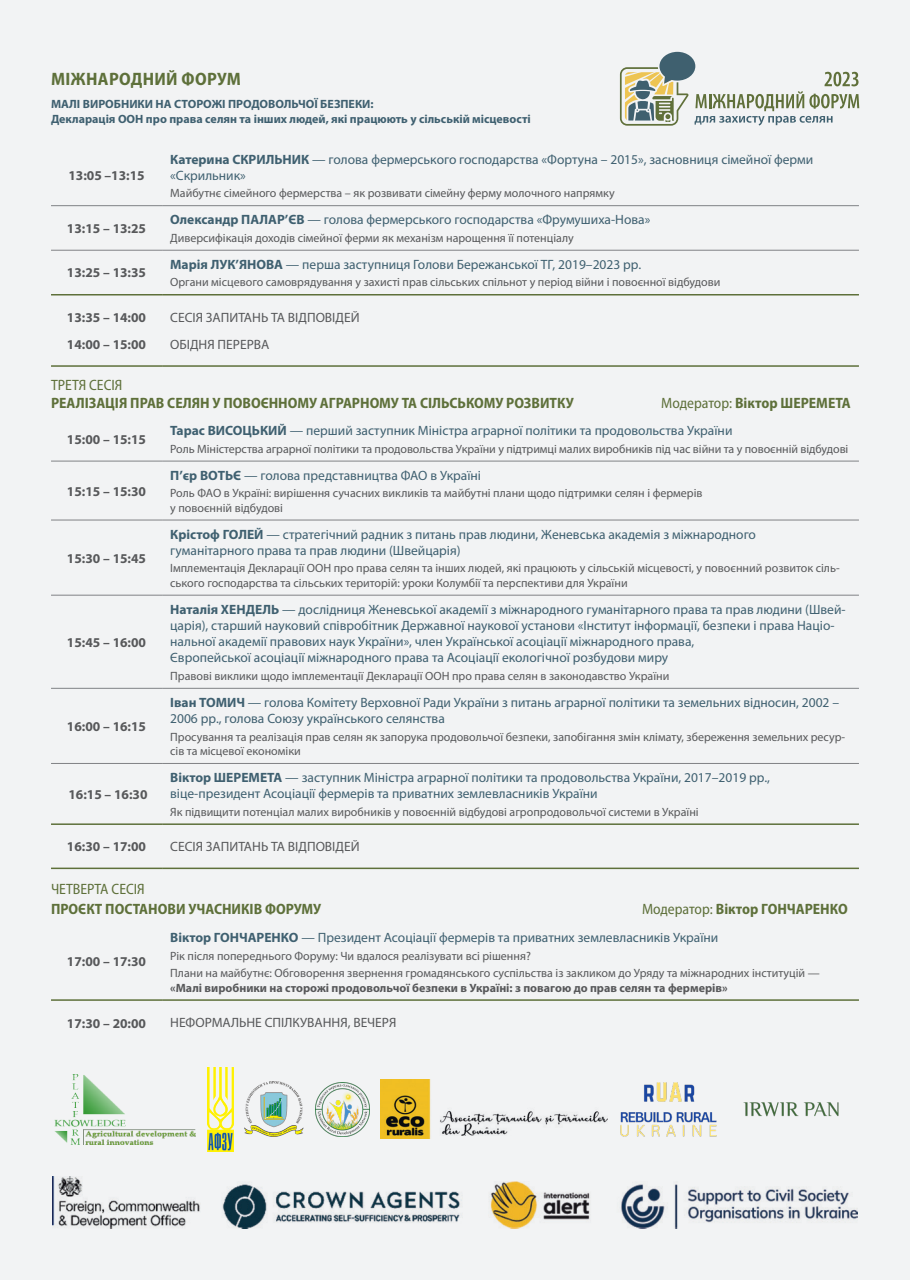
<style>
.page{position:relative;width:910px;height:1280px;background:#f2f3f4}
.page>*{position:absolute;margin:0;border:0;box-sizing:border-box;transform-origin:0 0}
.t1{font:700 semi-condensed 18px "Myriad Pro";letter-spacing:.02em;color:#5e703a}
.сесія{font:700 semi-condensed 15px "Myriad Pro";color:#5e703a}
.сесія-2{font:semi-condensed 15px "Myriad Pro";color:#5e703a}
._1{font:13.5px/16.2px "Myriad Pro";color:#3f6070}
.t2{font:700 13.5px "Myriad Pro";color:#57585a}
.t3{font:13.5px "Myriad Pro";color:#57585a}
.Опис{font:12px/14.4px "Myriad Pro";color:#57585a}
.t4{font:700 12px/14.4px "Myriad Pro";color:#3f6070}
.s1{font-weight:700}
.s2{font-weight:400}
</style>
<div class="page">
<svg style="left:620px;top:52px;width:239px;height:74px"></svg>
<hr style="left:51px;top:205px;width:111px;height:1px;background:#808285">
<hr style="left:162px;top:205px;width:697px;height:1px;background:#808285">
<hr style="left:51px;top:250px;width:111px;height:1px;background:#808285">
<hr style="left:162px;top:250px;width:697px;height:1px;background:#808285">
<hr style="left:51px;top:294px;width:111px;height:1px;background:#5e703a">
<hr style="left:162px;top:294px;width:697px;height:1px;background:#5e703a">
<hr style="left:51px;top:365px;width:111px;height:2px;background:#5e703a">
<hr style="left:162px;top:365px;width:697px;height:2px;background:#5e703a">
<hr style="left:51px;top:461px;width:111px;height:1px;background:#808285">
<hr style="left:162px;top:461px;width:697px;height:1px;background:#808285">
<hr style="left:51px;top:520px;width:111px;height:1px;background:#808285">
<hr style="left:162px;top:520px;width:697px;height:1px;background:#808285">
<hr style="left:51px;top:595px;width:111px;height:1px;background:#808285">
<hr style="left:162px;top:595px;width:697px;height:1px;background:#808285">
<hr style="left:51px;top:688px;width:111px;height:1px;background:#808285">
<hr style="left:162px;top:688px;width:697px;height:1px;background:#808285">
<hr style="left:51px;top:763px;width:111px;height:1px;background:#808285">
<hr style="left:162px;top:763px;width:697px;height:1px;background:#808285">
<hr style="left:51px;top:867px;width:111px;height:2px;background:#5e703a">
<hr style="left:162px;top:867px;width:697px;height:2px;background:#5e703a">
<hr style="left:51px;top:823px;width:111px;height:2px;background:#5e703a">
<hr style="left:162px;top:823px;width:697px;height:2px;background:#5e703a">
<hr style="left:51px;top:999px;width:111px;height:2px;background:#5e703a">
<hr style="left:162px;top:999px;width:697px;height:2px;background:#5e703a">
<img style="left:315px;top:1082px;width:54px;height:54px">
<img style="left:245px;top:1082px;width:59px;height:55px">
<img style="left:55px;top:1074px;width:141px;height:70px">
<img style="left:208px;top:1067px;width:25px;height:84px">
<img style="left:381px;top:1080px;width:226px;height:59px">
<img style="left:620px;top:1082px;width:97px;height:55px">
<img style="left:743px;top:1102px;width:96px;height:15px">
<img style="left:52px;top:1176px;width:806px;height:52px">
<h1 class="t1" style="left:51px;top:69px;width:191px">МІЖНАРОДНИЙ ФОРУМ</h1>
<p class="t4" style="left:51px;top:97px;width:481px">МАЛІ ВИРОБНИКИ НА СТОРОЖІ ПРОДОВОЛЬЧОЇ БЕЗПЕКИ:<br>Декларація ООН про права селян та інших людей, які працюють у сільській місцевості</p>
<p class="t2" style="left:68px;top:167px;width:78px">13:05 –13:15</p>
<p class="t2" style="left:67px;top:220px;width:81px">13:15 – 13:25</p>
<p class="t2" style="left:67px;top:264px;width:81px">13:25 – 13:35</p>
<p class="_1" style="left:170px;top:151px;width:645px"><span class="s1">Катерина СКРИЛЬНИК</span> — голова фермерського господарства «Фортуна – 2015», засновниця сімейної ферми «Скрильник»</p>
<p class="Опис" style="left:170px;top:186px;width:446px">Майбутнє сімейного фермерства – як розвивати сімейну ферму молочного напрямку</p>
<p class="_1" style="left:170px;top:211px;width:482px"><span class="s1">Олександр ПАЛАР’ЄВ</span> — голова фермерського господарства «Фрумушиха-Нова»</p>
<p class="Опис" style="left:170px;top:230px;width:405px">Диверсифікація доходів сімейної ферми як механізм нарощення її потенціалу</p>
<p class="_1" style="left:170px;top:256px;width:473px"><span class="s1">Марія ЛУК’ЯНОВА</span> — перша заступниця Голови Бережанської ТГ, 2019–2023 рр.</p>
<p class="Опис" style="left:170px;top:275px;width:552px">Органи місцевого самоврядування у захисті прав сільських спільнот у період війни і повоєнної відбудови</p>
<p class="t2" style="left:67px;top:309px;width:81px">13:35 – 14:00</p>
<p class="t3" style="left:170px;top:309px;width:191px">СЕСІЯ ЗАПИТАНЬ ТА ВІДПОВІДЕЙ</p>
<p class="t2" style="left:67px;top:336px;width:81px">14:00 – 15:00</p>
<p class="t3" style="left:170px;top:336px;width:101px">ОБІДНЯ ПЕРЕРВА</p>
<p class="сесія-2" style="left:51px;top:377px;width:73px">ТРЕТЯ СЕСІЯ</p>
<p class="сесія" style="left:51px;top:395px;width:524px">РЕАЛІЗАЦІЯ ПРАВ СЕЛЯН У ПОВОЄННОМУ АГРАРНОМУ ТА СІЛЬСЬКОМУ РОЗВИТКУ</p>
<p class="сесія" style="left:661px;top:395px;width:191px"><span class="s2">Модератор:</span> Віктор ШЕРЕМЕТА</p>
<p class="t2" style="left:67px;top:430px;width:81px">15:00 – 15:15</p>
<p class="_1" style="left:170px;top:422px;width:564px"><span class="s1">Тарас ВИСОЦЬКИЙ</span> — перший заступник Міністра аграрної політики та продовольства України</p>
<p class="Опис" style="left:170px;top:441px;width:680px">Роль Міністерства аграрної політики та продовольства України у підтримці малих виробників під час війни та у повоєнній відбудові</p>
<p class="t2" style="left:67px;top:482px;width:81px">15:15 – 15:30</p>
<p class="t2" style="left:67px;top:549px;width:81px">15:30 – 15:45</p>
<p class="t2" style="left:67px;top:633px;width:81px">15:45 – 16:00</p>
<p class="t2" style="left:67px;top:718px;width:81px">16:00 – 16:15</p>
<p class="t2" style="left:68px;top:785px;width:81px">16:15 – 16:30</p>
<p class="_1" style="left:170px;top:467px;width:312px"><span class="s1">П’єр ВОТЬЄ</span> — голова представництва ФАО в Україні</p>
<p class="Опис" style="left:170px;top:486px;width:534px">Роль ФАО в Україні: вирішення сучасних викликів та майбутні плани щодо підтримки селян і фермерів у повоєнній відбудові</p>
<p class="_1" style="left:170px;top:526px;width:587px"><span class="s1">Крістоф ГОЛЕЙ</span> — стратегічний радник з питань прав людини, Женевська академія з міжнародного гуманітарного права та прав людини (Швейцарія)</p>
<p class="Опис" style="left:170px;top:561px;width:671px">Імплементація Декларації ООН про права селян та інших людей, які працюють у сільській місцевості, у повоєнний розвиток сіль&shy;ського господарства та сільських територій: уроки Колумбії та перспективи для України</p>
<p class="_1" style="left:170px;top:601px;width:677px"><span class="s1">Наталія ХЕНДЕЛЬ</span> — дослідниця Женевської академії з міжнародного гуманітарного права та прав людини (Швей&shy;царія), старший науковий співробітник Державної наукової установи «Інститут інформації, безпеки і права Націо&shy;нальної академії правових наук України», член Української асоціації міжнародного права,<br>Європейської асоціації міжнародного права та Асоціації екологічної розбудови миру</p>
<p class="Опис" style="left:170px;top:668px;width:501px">Правові виклики щодо імплементації Декларації ООН про права селян в законодавство України</p>
<p class="_1" style="left:170px;top:694px;width:670px"><span class="s1">Іван ТОМИЧ</span> — голова Комітету Верховної Ради України з питань аграрної політики та земельних відносин, 2002 –<br>2006 рр., голова Союзу українського селянства</p>
<p class="Опис" style="left:170px;top:729px;width:677px">Просування та реалізація прав селян як запорука продовольчої безпеки, запобігання змін клімату, збереження земельних ресур&shy;сів та місцевої економіки</p>
<p class="_1" style="left:170px;top:769px;width:601px"><span class="s1">Віктор ШЕРЕМЕТА</span> — заступник Міністра аграрної політики та продовольства України, 2017–2019 рр., віце-президент Асоціації фермерів та приватних землевласників України</p>
<p class="Опис" style="left:170px;top:804px;width:530px">Як підвищити потенціал малих виробників у повоєнній відбудові агропродовольчої системи в Україні</p>
<p class="t2" style="left:67px;top:838px;width:81px">16:30 – 17:00</p>
<p class="t3" style="left:170px;top:838px;width:191px">СЕСІЯ ЗАПИТАНЬ ТА ВІДПОВІДЕЙ</p>
<p class="сесія-2" style="left:51px;top:881px;width:95px">ЧЕТВЕРТА СЕСІЯ</p>
<p class="сесія" style="left:51px;top:900px;width:272px">ПРОЄКТ ПОСТАНОВИ УЧАСНИКІВ ФОРУМУ</p>
<p class="сесія" style="left:642px;top:900px;width:207px"><span class="s2">Модератор:</span> Віктор ГОНЧАРЕНКО</p>
<p class="t2" style="left:67px;top:953px;width:81px">17:00 – 17:30</p>
<p class="_1" style="left:170px;top:929px;width:550px"><span class="s1">Віктор ГОНЧАРЕНКО</span> — Президент Асоціації фермерів та приватних землевласників України</p>
<p class="Опис" style="left:170px;top:948px;width:362px">Рік після попереднього Форуму: Чи вдалося реалізувати всі рішення?</p>
<p class="Опис" style="left:170px;top:966px;width:651px">Плани на майбутнє: Обговорення звернення громадянського суспільства із закликом до Уряду та міжнародних інституцій — <span class="s1">«Малі виробники на сторожі продовольчої безпеки в Україні: з повагою до прав селян та фермерів»</span></p>
<p class="t2" style="left:67px;top:1014px;width:81px">17:30 – 20:00</p>
<p class="t3" style="left:170px;top:1014px;width:228px">НЕФОРМАЛЬНЕ СПІЛКУВАННЯ, ВЕЧЕРЯ</p>
</div>
